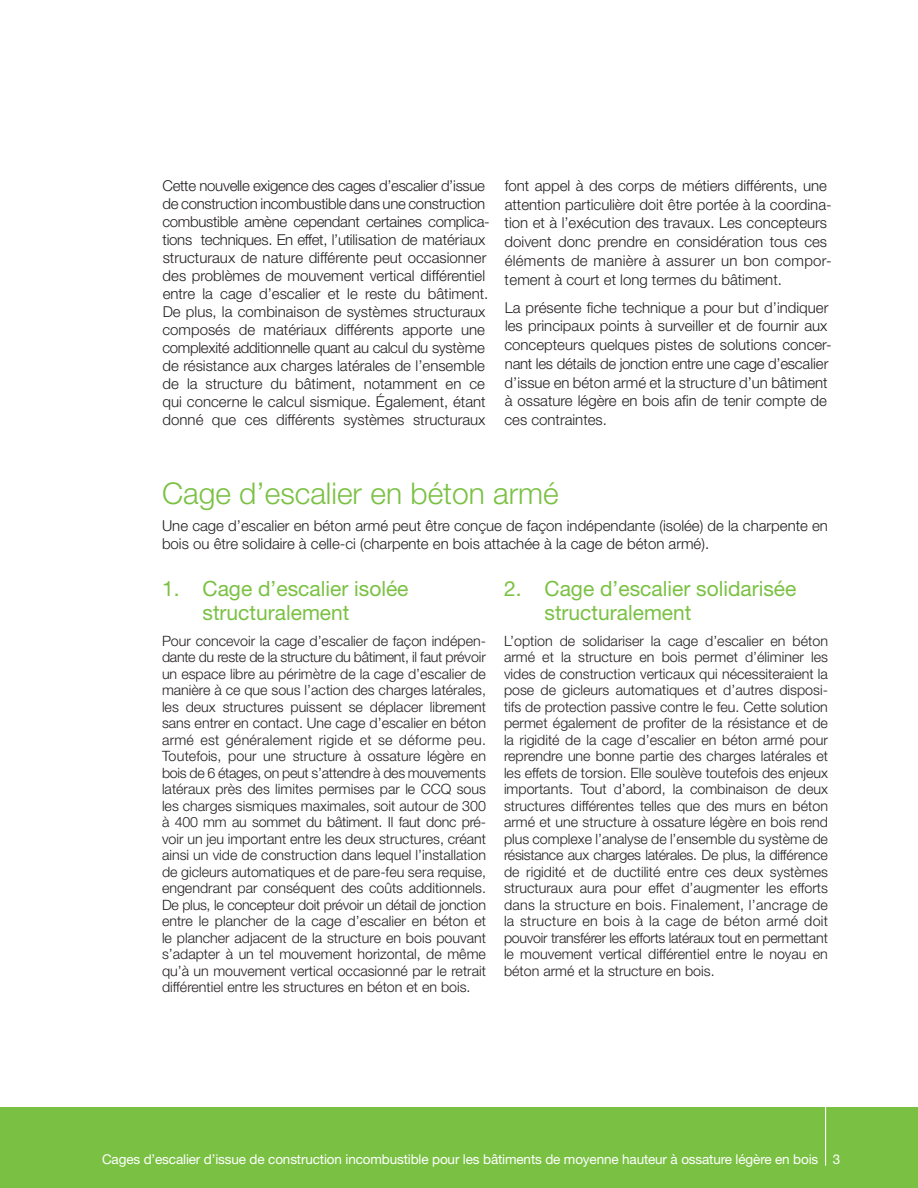
<style>
.page{position:relative;width:918px;height:1188px;background:#fff}
.page>*{position:absolute;margin:0;border:0;box-sizing:border-box;transform-origin:0 0}
.t1{font:300 30px "Helvetica Neue LT Std";color:#7ac143}
.t2{font:21px/24px "Helvetica Neue LT Std";color:#7ac143}
.t3{font:300 15px/18px "Helvetica Neue LT Std";color:#231f20}
.t4{font:300 14.25px/16.5px "Helvetica Neue LT Std";color:#231f20;text-align:justify}
.t5{font:13.5px "Helvetica Neue LT Std";letter-spacing:-.01em;color:#fff}
</style>
<div class="page">
<div style="left:0;top:1107px;width:918px;height:81px;background:#7ac143"></div>
<hr style="left:825px;top:1093px;width:1px;height:73px;background:#fff">
<p class="t3" style="left:162px;top:176px;width:329px">Cette nouvelle exigence des cages d’escalier d’issue de construction incombustible dans une construction combustible amène cependant certaines complica&shy;tions techniques. En effet, l’utilisation de matériaux structuraux de nature différente peut occasionner des problèmes de mouvement vertical différentiel entre la cage d’escalier et le reste du bâtiment.<br>De plus, la combinaison de systèmes structuraux composés de matériaux différents apporte une complexité additionnelle quant au calcul du système de résistance aux charges latérales de l’ensemble de la structure du bâtiment, notamment en ce qui concerne le calcul sismique. Également, étant donné que ces différents systèmes structuraux</p>
<p class="t3" style="left:505px;top:176px;width:329px;line-height:18.8px">font appel à des corps de métiers différents, une attention particulière doit être portée à la coordina&shy;tion et à l’exécution des travaux. Les concepteurs doivent donc prendre en considération tous ces éléments de manière à assurer un bon compor&shy;tement à court et long termes du bâtiment.</p>
<p class="t3" style="left:504px;top:298px;width:329px;line-height:18.8px">La présente fiche technique a pour but d’indiquer les principaux points à surveiller et de fournir aux concepteurs quelques pistes de solutions concer&shy;nant les détails de jonction entre une cage d’escalier d’issue en béton armé et la structure d’un bâtiment à ossature légère en bois afin de tenir compte de ces contraintes.</p>
<h1 class="t1" style="left:162px;top:475px;width:398px">Cage d’escalier en béton armé</h1>
<p class="t3" style="left:162px;top:516px;width:667px">Une cage d’escalier en béton armé peut être conçue de façon indépendante (isolée) de la charpente en bois ou être solidaire à celle-ci (charpente en bois attachée à la cage de béton armé).</p>
<h2 class="t2" style="left:203px;top:576px;width:208px;text-indent:-41px">1. Cage d’escalier isolée structuralement</h2>
<p class="t4" style="left:162px;top:632px;width:326px">Pour concevoir la cage d’escalier de façon indépen&shy;dante du reste de la structure du bâtiment, il faut prévoir un espace libre au périmètre de la cage d’escalier de manière à ce que sous l’action des charges latérales, les deux structures puissent se déplacer librement sans entrer en contact. Une cage d’escalier en béton armé est généralement rigide et se déforme peu.<br>Toutefois, pour une structure à ossature légère en bois de 6 étages, on peut s’attendre à des mouvements latéraux près des limites permises par le CCQ sous les charges sismiques maximales, soit autour de 300 à 400 mm au sommet du bâtiment. Il faut donc pré&shy;voir un jeu important entre les deux structures, créant ainsi un vide de construction dans lequel l’installation de gicleurs automatiques et de pare-feu sera requise, engendrant par conséquent des coûts additionnels.<br>De plus, le concepteur doit prévoir un détail de jonction entre le plancher de la cage d’escalier en béton et le plancher adjacent de la structure en bois pouvant s’adapter à un tel mouvement horizontal, de même qu’à un mouvement vertical occasionné par le retrait différentiel entre les structures en béton et en bois.</p>
<h2 class="t2" style="left:545px;top:576px;width:253px;text-indent:-41px">2. Cage d’escalier solidarisée structuralement</h2>
<p class="t4" style="left:504px;top:632px;width:326px">L’option de solidariser la cage d’escalier en béton armé et la structure en bois permet d’éliminer les vides de construction verticaux qui nécessiteraient la pose de gicleurs automatiques et d’autres disposi&shy;tifs de protection passive contre le feu. Cette solution permet également de profiter de la résistance et de la rigidité de la cage d’escalier en béton armé pour reprendre une bonne partie des charges latérales et les effets de torsion. Elle soulève toutefois des enjeux importants. Tout d’abord, la combinaison de deux structures différentes telles que des murs en béton armé et une structure à ossature légère en bois rend plus complexe l’analyse de l’ensemble du système de résistance aux charges latérales. De plus, la différence de rigidité et de ductilité entre ces deux systèmes structuraux aura pour effet d’augmenter les efforts dans la structure en bois. Finalement, l’ancrage de la structure en bois à la cage de béton armé doit pouvoir transférer les efforts latéraux tout en permettant le mouvement vertical différentiel entre le noyau en béton armé et la structure en bois.</p>
<p class="t5" style="left:102px;top:1151px;width:740px">Cages d’escalier d’issue de construction incombustible pour les bâtiments de moyenne hauteur à ossature légère en bois 3</p>
</div>
